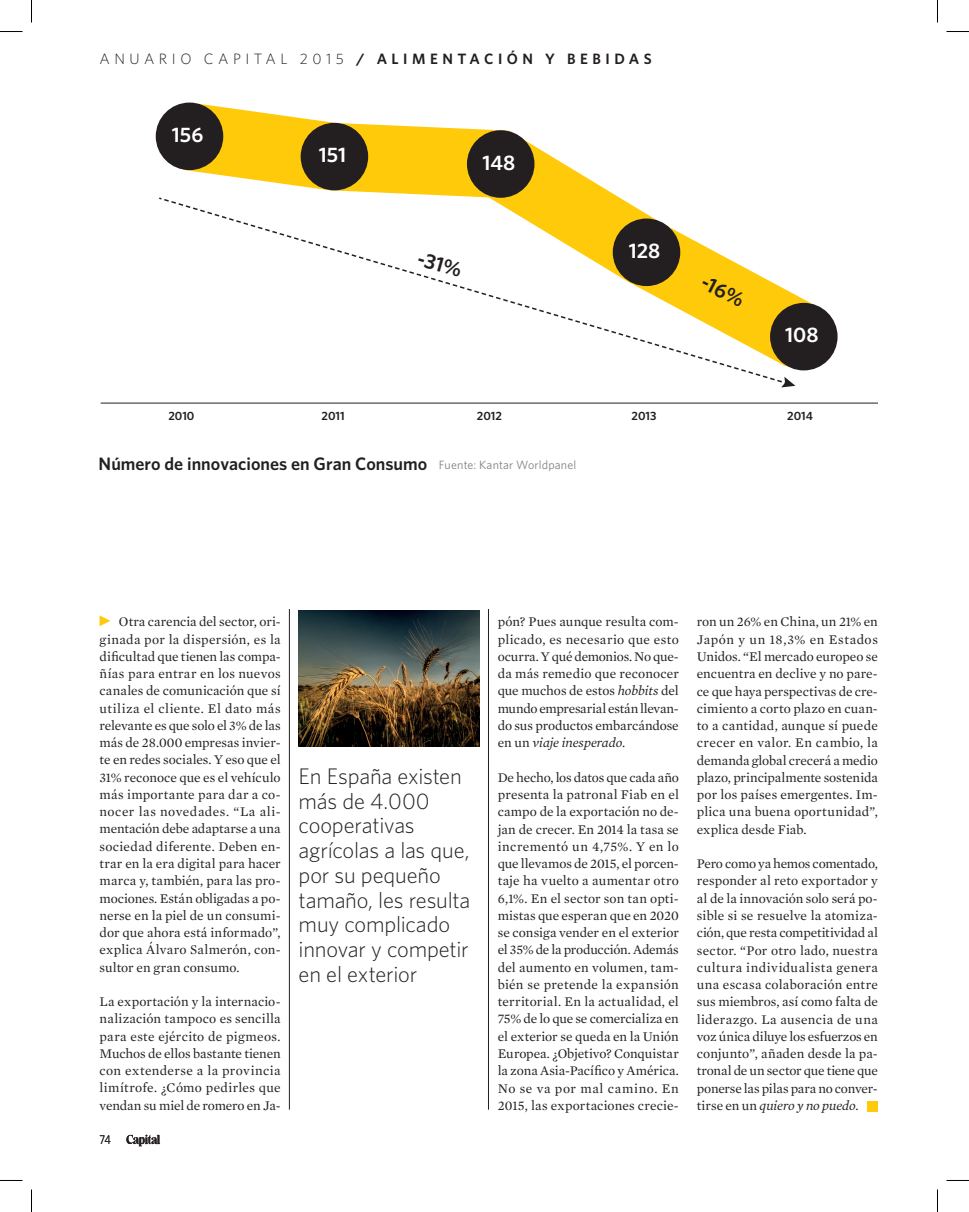
<style>
.page{position:relative;width:969px;height:1212px;background:#fff}
.page>*{position:absolute;margin:0;border:0;box-sizing:border-box;transform-origin:0 0}
.t1{font:300 22.5px/24.8px "Whitney HTF";letter-spacing:-.01em;color:#231f20}
.t2{font:600 21px "Whitney HTF";color:#fff}
.t3{font:600 21px "Whitney HTF";color:#231f20}
.t4{font:600 18px "Whitney HTF";color:#231f20}
.t5{font:600 15px "Whitney HTF";letter-spacing:.3em;color:#231f20}
.t6{font:13.5px/17.2px "Mercury Text G1 Roman";letter-spacing:.005em;color:#231f20;text-align:justify}
.t7{font:italic 13.5px "Mercury Text G1";letter-spacing:-.005em;color:#231f20}
.t8{font:12.75px "Whitney HTF";color:#231f20;scale:.85 1}
.t9{font:12px "Whitney HTF";letter-spacing:.015em;color:#808285}
.t10{font:600 12px "Whitney HTF";color:#231f20}
.s1{font-weight:300}
.s2{font-family:"Mercury Text G1";font-style:italic}
.s3{font-family:"Mercury Text G1 Roman";font-style:normal}
</style>
<div class="page">
<svg style="left:126px;top:1134px;width:34px;height:11px"></svg>
<svg style="left:111px;top:103px;width:767px;height:300px"></svg>
<div style="left:156px;top:102px;width:67px;height:68px;background:#231f20;border-radius:50%"></div>
<div style="left:301px;top:123px;width:67px;height:67px;background:#231f20;border-radius:50%"></div>
<div style="left:467px;top:130px;width:67px;height:68px;background:#231f20;border-radius:50%"></div>
<div style="left:770px;top:303px;width:67px;height:67px;background:#231f20;border-radius:50%"></div>
<svg style="left:157px;top:196px;width:6px;height:5px"></svg>
<svg style="left:162px;top:198px;width:623px;height:186px"></svg>
<svg style="left:781px;top:376px;width:14px;height:11px"></svg>
<hr style="left:101px;top:403px;width:777px;height:1px;background:#231f20">
<img style="left:299px;top:610px;width:181px;height:135px">
<svg style="left:100px;top:615px;width:10px;height:11px"></svg>
<div style="left:867px;top:1101px;width:11px;height:11px;background:#feca0a"></div>
<hr style="left:488px;top:609px;width:1px;height:500px;background:#231f20">
<hr style="left:289px;top:609px;width:1px;height:500px;background:#231f20">
<svg style="left:0;top:31px;width:22px;height:1px"></svg>
<svg style="left:946px;top:31px;width:23px;height:1px"></svg>
<svg style="left:31px;top:0;width:1px;height:22px"></svg>
<svg style="left:31px;top:1189px;width:1px;height:22px"></svg>
<svg style="left:937px;top:0;width:1px;height:22px"></svg>
<svg style="left:937px;top:1189px;width:1px;height:22px"></svg>
<p class="t5" style="left:100px;top:50px;width:554px"><span class="s1">AN UAR IO CAPITA L 2015</span> / ALIMENTACIÓN Y BEBIDAS</p>
<h2 class="t2" style="left:172px;top:122px;width:33px">156</h2>
<h2 class="t2" style="left:319px;top:142px;width:29px">151</h2>
<h2 class="t2" style="left:482px;top:150px;width:34px">148</h2>
<h2 class="t3" style="left:421px;top:245px;width:47px;rotate:16deg">-31%</h2>
<h2 class="t2" style="left:629px;top:238px;width:33px">128</h2>
<h2 class="t3" style="left:708px;top:269px;width:47px;rotate:27deg">-16%</h2>
<h2 class="t2" style="left:785px;top:322px;width:35px">108</h2>
<p class="t10" style="left:168px;top:408px;width:28px">2010</p>
<p class="t10" style="left:321px;top:408px;width:25px">2011</p>
<p class="t10" style="left:477px;top:408px;width:27px">2012</p>
<p class="t10" style="left:631px;top:408px;width:26px">2013</p>
<p class="t10" style="left:787px;top:408px;width:27px">2014</p>
<h3 class="t4" style="left:99px;top:452px;width:330px">Número de innovaciones en Gran Consumo</h3>
<p class="t9" style="left:439px;top:457px;width:139px">Fuente: Kantar Worldpanel</p>
<p class="t6" style="left:100px;top:613px;width:183px;text-indent:19px">Otra carencia del sector, ori&shy;ginada por la dispersión, es la dificultad que tienen las compa&shy;ñías para entrar en los nuevos canales de comunicación que sí utiliza el cliente. El dato más relevante es que solo el 3% de las más de 28.000 empresas invier&shy;te en redes sociales. Y eso que el 31% reconoce que es el vehículo más importante para dar a co&shy;nocer las novedades. “La ali&shy;mentación debe adaptarse a una sociedad diferente. Deben en&shy;trar en la era digital para hacer marca y, también, para las pro&shy;mociones. Están obligadas a po&shy;nerse en la piel de un consumi&shy;dor que ahora está informado”, explica Álvaro Salmerón, con&shy;sultor en gran consumo.</p>
<p class="t6" style="left:100px;top:992px;width:183px">La exportación y la internacio&shy;nalización tampoco es sencilla para este ejército de pigmeos.<br>Muchos de ellos bastante tienen con extenderse a la provincia limítrofe. ¿Cómo pedirles que vendan su miel de romero en Ja-</p>
<p class="t8" style="left:100px;top:1131px;width:15px">74</p>
<h1 class="t1" style="left:299px;top:763px;width:173px">En España existen más de 4.000 cooperativas agrícolas a las que, por su pequeño tamaño, les resulta muy complicado innovar y competir en el exterior</h1>
<p class="t6" style="left:498px;top:613px;width:183px">pón? Pues aunque resulta com&shy;plicado, es necesario que esto ocurra. Y qué demonios. No que&shy;da más remedio que reconocer que muchos de estos <span class="s2">hobbits</span> del mundo empresarial están llevan&shy;do sus productos embarcándose</p>
<p class="t7" style="left:498px;top:734px;width:129px"><span class="s3">en un</span> viaje inesperado<span class="s3">.</span></p>
<p class="t6" style="left:498px;top:768px;width:183px">De hecho, los datos que cada año presenta la patronal Fiab en el campo de la exportación no de&shy;jan de crecer. En 2014 la tasa se incrementó un 4,75%. Y en lo que llevamos de 2015, el porcen&shy;taje ha vuelto a aumentar otro 6,1%. En el sector son tan opti&shy;mistas que esperan que en 2020 se consiga vender en el exterior el 35% de la producción. Además del aumento en volumen, tam&shy;bién se pretende la expansión territorial. En la actualidad, el 75% de lo que se comercializa en el exterior se queda en la Unión Europea. ¿Objetivo? Conquistar la zona Asia-Pacífico y América.<br>No se va por mal camino. En 2015, las exportaciones crecie-</p>
<p class="t6" style="left:697px;top:613px;width:183px">ron un 26% en China, un 21% en Japón y un 18,3% en Estados Unidos. “El mercado europeo se encuentra en declive y no pare&shy;ce que haya perspectivas de cre&shy;cimiento a corto plazo en cuan&shy;to a cantidad, aunque sí puede crecer en valor. En cambio, la demanda global crecerá a medio plazo, principalmente sostenida por los países emergentes. Im&shy;plica una buena oportunidad”, explica desde Fiab.</p>
<p class="t6" style="left:697px;top:854px;width:183px">Pero como ya hemos comentado, responder al reto exportador y al de la innovación solo será po&shy;sible si se resuelve la atomiza&shy;ción, que resta competitividad al sector. “Por otro lado, nuestra cultura individualista genera una escasa colaboración entre sus miembros, así como falta de liderazgo. La ausencia de una voz única diluye los esfuerzos en conjunto”, añaden desde la pa&shy;tronal de un sector que tiene que ponerse las pilas para no conver-</p>
<p class="t7" style="left:697px;top:1097px;width:163px"><span class="s3">tirse en un</span> quiero y no puedo<span class="s3">.</span></p>
</div>
